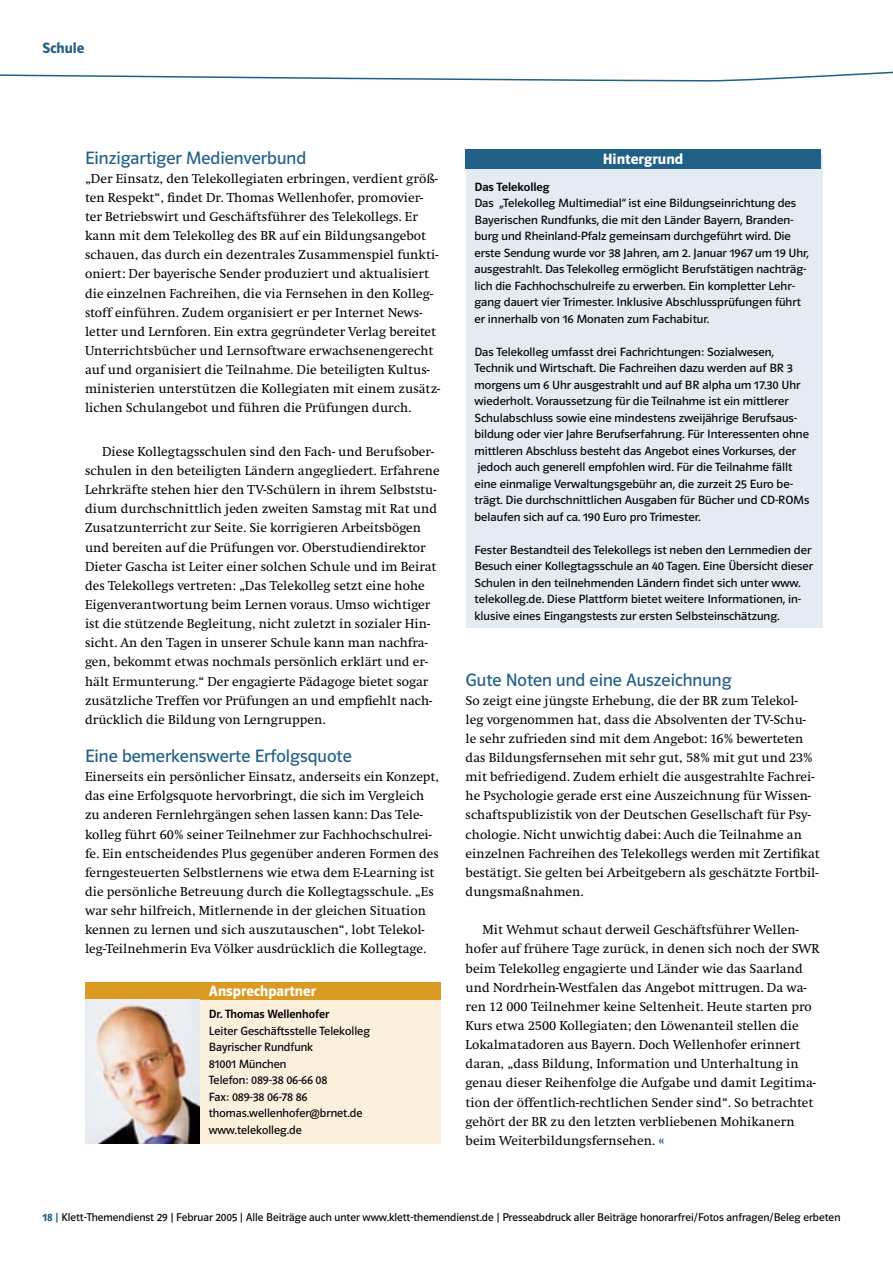
<style>
.page{position:relative;width:893px;height:1263px;background:#fff}
.page>*{position:absolute;margin:0;border:0;box-sizing:border-box;transform-origin:0 0}
.Themendienst_Artikel_Schrift{font:18px "Polo ST11 K Buch";color:#216086}
.Themendienst_Artikel_Zwhead{font:18px "Polo ST11 K Buch";color:#216086}
.t1{font:15px "Polo ST11 K Hfett";color:#fff}
.t2{font:15px "Polo ST11 K Hfett";color:#fff;scale:1.04 1}
.t3{font:15px "Polo ST11 K Hfett";color:#216086}
.Themendienst_Artikel_Schrift-2{font:13.5px/19.2px "Swift EF";color:#000}
.Themendienst_Artikel_Zwhead-2{font:13.5px/19.2px "Swift EF";color:#000}
.Themendienst_Kasten_Text{font:12px/16.5px "Polo ST11 K Buch";color:#000;scale:1.04 1}
.Themendienst_Kasten_Text-2{font:12px "Polo ST11 K Buch";color:#000}
.Themendienst_Kasten_Text-3{font:12px "Polo ST11 K Krftg";color:#000}
.Themendienst_Kasten_Text-4{font:12px "Polo ST11 K Krftg";color:#000;scale:1.04 1}
.t4{font:11.25px "Polo ST11 K Buch";color:#000}
.s1{font-family:"Polo ST11 K Krftg";color:#216086}
.s2{font-family:"Polo ST11 K Hfett";color:#216086}
</style>
<div class="page">
<svg style="left:0;top:71px;width:893px;height:11px"></svg>
<div style="left:85px;top:997px;width:355px;height:147px;background:#faf0dc"></div>
<div style="left:85px;top:982px;width:355px;height:17px;background:#da9a23"></div>
<div style="left:466px;top:155px;width:356px;height:473px;background:#e4ebf2"></div>
<div style="left:466px;top:150px;width:355px;height:19px;background:#216086"></div>
<img style="left:85px;top:999px;width:115px;height:145px">
<p class="t3" style="left:43px;top:40px;width:43px">Schule</p>
<p class="Themendienst_Artikel_Zwhead" style="left:85px;top:148px;width:223px">Einzigartiger Medienverbund</p>
<p class="Themendienst_Artikel_Zwhead-2" style="left:85px;top:169px;width:357px">„Der Einsatz, den Telekollegiaten erbringen, verdient größ&shy;ten Respekt“, findet Dr. Thomas Wellenhofer, promovier&shy;ter Betriebswirt und Geschäftsführer des Telekollegs. Er kann mit dem Telekolleg des BR auf ein Bildungsangebot schauen, das durch ein dezentrales Zusammenspiel funkti&shy;oniert: Der bayerische Sender produziert und aktualisiert die einzelnen Fachreihen, die via Fernsehen in den Kolleg&shy;stoff einführen. Zudem organisiert er per Internet News&shy;letter und Lernforen. Ein extra gegründeter Verlag bereitet Unterrichtsbücher und Lernsoftware erwachsenengerecht auf und organisiert die Teilnahme. Die beteiligten Kultus&shy;ministerien unterstützen die Kollegiaten mit einem zusätz&shy;lichen Schulangebot und führen die Prüfungen durch.</p>
<p class="Themendienst_Artikel_Schrift-2" style="left:85px;top:442px;width:356px;text-indent:17px">Diese Kollegtagsschulen sind den Fach- und Berufsober&shy;schulen in den beteiligten Ländern angegliedert. Erfahrene Lehrkräfte stehen hier den TV-Schülern in ihrem Selbststu&shy;dium durchschnittlich jeden zweiten Samstag mit Rat und Zusatzunterricht zur Seite. Sie korrigieren Arbeitsbögen und bereiten auf die Prüfungen vor. Oberstudiendirektor Dieter Gascha ist Leiter einer solchen Schule und im Beirat des Telekollegs vertreten: „Das Telekolleg setzt eine hohe Eigenverantwortung beim Lernen voraus. Umso wichtiger ist die stützende Begleitung, nicht zuletzt in sozialer Hin&shy;sicht. An den Tagen in unserer Schule kann man nachfra&shy;gen, bekommt etwas nochmals persönlich erklärt und er&shy;hält Ermunterung.“ Der engagierte Pädagoge bietet sogar zusätzliche Treffen vor Prüfungen an und empfiehlt nach&shy;drücklich die Bildung von Lerngruppen.</p>
<p class="Themendienst_Artikel_Schrift" style="left:85px;top:746px;width:268px">Eine bemerkenswerte Erfolgsquote</p>
<p class="Themendienst_Artikel_Schrift-2" style="left:85px;top:767px;width:356px">Einerseits ein persönlicher Einsatz, anderseits ein Konzept, das eine Erfolgsquote hervorbringt, die sich im Vergleich zu anderen Fernlehrgängen sehen lassen kann: Das Tele&shy;kolleg führt 60% seiner Teilnehmer zur Fachhochschulrei&shy;fe. Ein entscheidendes Plus gegenüber anderen Formen des ferngesteuerten Selbstlernens wie etwa dem E-Learning ist die persönliche Betreuung durch die Kollegtagsschule. „Es war sehr hilfreich, Mitlernende in der gleichen Situation kennen zu lernen und sich auszutauschen“, lobt Telekol&shy;leg-Teilnehmerin Eva Völker ausdrücklich die Kollegtage.</p>
<p class="t1" style="left:209px;top:982px;width:109px">Ansprechpartner</p>
<p class="Themendienst_Kasten_Text-3" style="left:209px;top:1008px;width:122px">Dr. Thomas Wellenhofer</p>
<p class="Themendienst_Kasten_Text-2" style="left:209px;top:1024px;width:163px">Leiter Geschäftsstelle Telekolleg</p>
<p class="Themendienst_Kasten_Text-2" style="left:209px;top:1041px;width:106px">Bayrischer Rundfunk</p>
<p class="Themendienst_Kasten_Text-2" style="left:209px;top:1057px;width:79px">81001 München</p>
<p class="Themendienst_Kasten_Text-2" style="left:209px;top:1074px;width:120px">Telefon: 089-38 06-66 08</p>
<p class="Themendienst_Kasten_Text-2" style="left:209px;top:1090px;width:100px">Fax: 089-38 06-78 86</p>
<p class="Themendienst_Kasten_Text-2" style="left:209px;top:1107px;width:155px">thomas.wellenhofer@brnet.de</p>
<p class="Themendienst_Kasten_Text-2" style="left:209px;top:1123px;width:95px">www.telekolleg.de</p>
<p class="t2" style="left:603px;top:151px;width:79px">Hintergrund</p>
<p class="Themendienst_Kasten_Text-4" style="left:474px;top:180px;width:74px">Das Telekolleg</p>
<p class="Themendienst_Kasten_Text" style="left:474px;top:195px;width:323px">Das „Telekolleg Multimedial“ ist eine Bildungseinrichtung des Bayerischen Rundfunks, die mit den Länder Bayern, Branden&shy;burg und Rheinland-Pfalz gemeinsam durchgeführt wird. Die erste Sendung wurde vor 38 Jahren, am 2. Januar 1967 um 19 Uhr, ausgestrahlt. Das Telekolleg ermöglicht Berufstätigen nachträg&shy;lich die Fachhochschulreife zu erwerben. Ein kompletter Lehr&shy;gang dauert vier Trimester. Inklusive Abschlussprüfungen führt er innerhalb von 16 Monaten zum Fachabitur.</p>
<p class="Themendienst_Kasten_Text" style="left:474px;top:344px;width:323px">Das Telekolleg umfasst drei Fachrichtungen: Sozialwesen, Technik und Wirtschaft. Die Fachreihen dazu werden auf BR 3 morgens um 6 Uhr ausgestrahlt und auf BR alpha um 17.30 Uhr wiederholt. Voraussetzung für die Teilnahme ist ein mittlerer Schulabschluss sowie eine mindestens zweijährige Berufsaus&shy;bildung oder vier Jahre Berufserfahrung. Für Interessenten ohne mittleren Abschluss besteht das Angebot eines Vorkurses, der jedoch auch generell empfohlen wird. Für die Teilnahme fällt eine einmalige Verwaltungsgebühr an, die zurzeit 25 Euro be&shy;trägt. Die durchschnittlichen Ausgaben für Bücher und CD-ROMs belaufen sich auf ca. 190 Euro pro Trimester.</p>
<p class="Themendienst_Kasten_Text" style="left:474px;top:542px;width:327px">Fester Bestandteil des Telekollegs ist neben den Lernmedien der Besuch einer Kollegtagsschule an 40 Tagen. Eine Übersicht dieser Schulen in den teilnehmenden Ländern findet sich unter www. telekolleg.de. Diese Plattform bietet weitere Informationen, in&shy;klusive eines Eingangstests zur ersten Selbsteinschätzung.</p>
<p class="Themendienst_Artikel_Schrift" style="left:466px;top:670px;width:267px">Gute Noten und eine Auszeichnung</p>
<p class="Themendienst_Artikel_Schrift-2" style="left:466px;top:691px;width:356px">So zeigt eine jüngste Erhebung, die der BR zum Telekol-<br>leg vorgenommen hat, dass die Absolventen der TV-Schu&shy;le sehr zufrieden sind mit dem Angebot: 16% bewerteten das Bildungsfernsehen mit sehr gut, 58% mit gut und 23% mit befriedigend. Zudem erhielt die ausgestrahlte Fachrei&shy;he Psychologie gerade erst eine Auszeichnung für Wissen&shy;schaftspublizistik von der Deutschen Gesellschaft für Psy&shy;chologie. Nicht unwichtig dabei: Auch die Teilnahme an einzelnen Fachreihen des Telekollegs werden mit Zertifikat bestätigt. Sie gelten bei Arbeitgebern als geschätzte Fortbil&shy;dungsmaßnahmen.</p>
<p class="Themendienst_Artikel_Schrift-2" style="left:466px;top:920px;width:356px;text-indent:17px">Mit Wehmut schaut derweil Geschäftsführer Wellen&shy;hofer auf frühere Tage zurück, in denen sich noch der SWR beim Telekolleg engagierte und Länder wie das Saarland und Nordrhein-Westfalen das Angebot mittrugen. Da wa&shy;ren 12 000 Teilnehmer keine Seltenheit. Heute starten pro Kurs etwa 2500 Kollegiaten; den Löwenanteil stellen die Lokalmatadoren aus Bayern. Doch Wellenhofer erinnert daran, „dass Bildung, Information und Unterhaltung in genau dieser Reihenfolge die Aufgabe und damit Legitima&shy;tion der öffentlich-rechtlichen Sender sind“. So betrachtet gehört der BR zu den letzten verbliebenen Mohikanern beim Weiterbildungsfernsehen. <span class="s1">«</span></p>
<p class="t4" style="left:43px;top:1211px;width:799px"><span class="s2">18 |</span> Klett-Themendienst 29 | Februar 2005 | Alle Beiträge auch unter www.klett-themendienst.de | Presseabdruck aller Beiträge honorarfrei/Fotos anfragen/Beleg erbeten</p>
</div>
